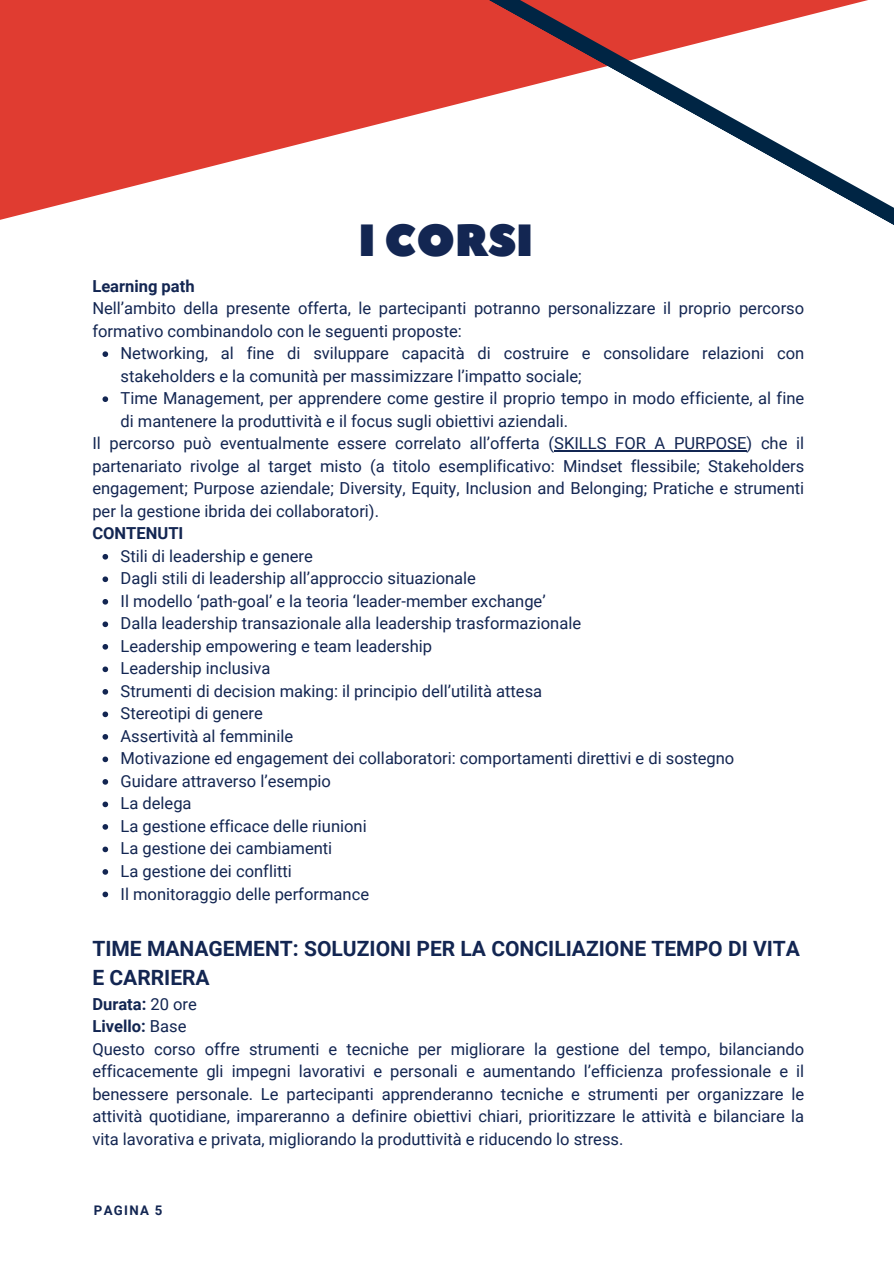
<style>
.page{position:relative;width:894px;height:1264px;background:#fff}
.page>*{position:absolute;margin:0;border:0;box-sizing:border-box;transform-origin:0 0}
.t1{font:45px "Peace Sans";color:#132652}
.t2{font:700 21px/29.2px "Roboto";color:#132652}
.t3{font:16.5px/22.5px "Roboto";color:#132652}
.t4{font:700 13.2px "Roboto";letter-spacing:.1em;color:#132652}
.s1{font-weight:700}
</style>
<div class="page">
<svg style="left:0;top:0;width:458px;height:220px;fill:#e03c31"></svg>
<svg style="left:102px;top:351px;width:6px;height:6px"></svg>
<svg style="left:102px;top:396px;width:6px;height:6px"></svg>
<hr style="left:554px;top:450px;width:192px;height:1px;background:#132652">
<svg style="left:102px;top:554px;width:6px;height:5px"></svg>
<svg style="left:102px;top:576px;width:6px;height:6px"></svg>
<svg style="left:102px;top:599px;width:6px;height:5px"></svg>
<svg style="left:102px;top:621px;width:6px;height:6px"></svg>
<svg style="left:102px;top:644px;width:6px;height:5px"></svg>
<svg style="left:102px;top:666px;width:6px;height:6px"></svg>
<svg style="left:102px;top:689px;width:6px;height:5px"></svg>
<svg style="left:102px;top:711px;width:6px;height:6px"></svg>
<svg style="left:102px;top:734px;width:6px;height:5px"></svg>
<svg style="left:102px;top:756px;width:6px;height:6px"></svg>
<svg style="left:102px;top:779px;width:6px;height:5px"></svg>
<svg style="left:102px;top:801px;width:6px;height:6px"></svg>
<svg style="left:102px;top:824px;width:6px;height:5px"></svg>
<svg style="left:102px;top:846px;width:6px;height:6px"></svg>
<svg style="left:102px;top:869px;width:6px;height:5px"></svg>
<svg style="left:102px;top:891px;width:6px;height:6px"></svg>
<svg style="left:458px;top:0;width:435px;height:225px"></svg>
<p class="t1" style="left:358px;top:211px;width:176px">I CORSI</p>
<p class="t3" style="left:92px;top:275px;width:713px"><span class="s1">Learning path<br></span>Nell’ambito della presente offerta, le partecipanti potranno personalizzare il proprio percorso formativo combinandolo con le seguenti proposte:</p>
<h1 class="t3" style="left:120px;top:342px;width:685px">Networking, al fine di sviluppare capacità di costruire e consolidare relazioni con stakeholders e la comunità per massimizzare l’impatto sociale;</h1>
<h2 class="t3" style="left:120px;top:387px;width:685px">Time Management, per apprendere come gestire il proprio tempo in modo efficiente, al fine di mantenere la produttività e il focus sugli obiettivi aziendali.</h2>
<p class="t3" style="left:92px;top:432px;width:713px">Il percorso può eventualmente essere correlato all’offerta (SKILLS FOR A PURPOSE) che il partenariato rivolge al target misto (a titolo esemplificativo: Mindset flessibile; Stakeholders engagement; Purpose aziendale; Diversity, Equity, Inclusion and Belonging; Pratiche e strumenti per la gestione ibrida dei collaboratori).<br><span class="s1">CONTENUTI</span></p>
<p class="t3" style="left:120px;top:545px;width:194px">Stili di leadership e genere</p>
<h2 class="t3" style="left:120px;top:567px;width:357px">Dagli stili di leadership all’approccio situazionale</h2>
<p class="t3" style="left:120px;top:590px;width:426px">Il modello ‘path-goal’ e la teoria ‘leader-member exchange’</p>
<p class="t3" style="left:120px;top:612px;width:462px">Dalla leadership transazionale alla leadership trasformazionale</p>
<p class="t3" style="left:120px;top:635px;width:313px">Leadership empowering e team leadership</p>
<p class="t3" style="left:120px;top:657px;width:151px">Leadership inclusiva</p>
<p class="t3" style="left:120px;top:680px;width:423px">Strumenti di decision making: il principio dell’utilità attesa</p>
<p class="t3" style="left:120px;top:702px;width:144px">Stereotipi di genere</p>
<p class="t3" style="left:120px;top:725px;width:174px">Assertività al femminile</p>
<p class="t3" style="left:120px;top:747px;width:615px">Motivazione ed engagement dei collaboratori: comportamenti direttivi e di sostegno</p>
<p class="t3" style="left:120px;top:770px;width:212px">Guidare attraverso l’esempio</p>
<p class="t3" style="left:120px;top:792px;width:73px">La delega</p>
<p class="t3" style="left:120px;top:815px;width:247px">La gestione efficace delle riunioni</p>
<p class="t3" style="left:120px;top:837px;width:213px">La gestione dei cambiamenti</p>
<p class="t3" style="left:120px;top:860px;width:173px">La gestione dei conflitti</p>
<p class="t3" style="left:120px;top:882px;width:250px">Il monitoraggio delle performance</p>
<p class="t2" style="left:92px;top:934px;width:709px">TIME MANAGEMENT: SOLUZIONI PER LA CONCILIAZIONE TEMPO DI VITA<br>E CARRIERA</p>
<p class="t3" style="left:92px;top:992px;width:713px"><span class="s1">Durata:</span> 20 ore<br><span class="s1">Livello:</span> Base<br>Questo corso offre strumenti e tecniche per migliorare la gestione del tempo, bilanciando efficacemente gli impegni lavorativi e personali e aumentando l’efficienza professionale e il benessere personale. Le partecipanti apprenderanno tecniche e strumenti per organizzare le attività quotidiane, impareranno a definire obiettivi chiari, prioritizzare le attività e bilanciare la vita lavorativa e privata, migliorando la produttività e riducendo lo stress.</p>
<h2 class="t4" style="left:94px;top:1202px;width:70px">PAGINA 5</h2>
</div>
